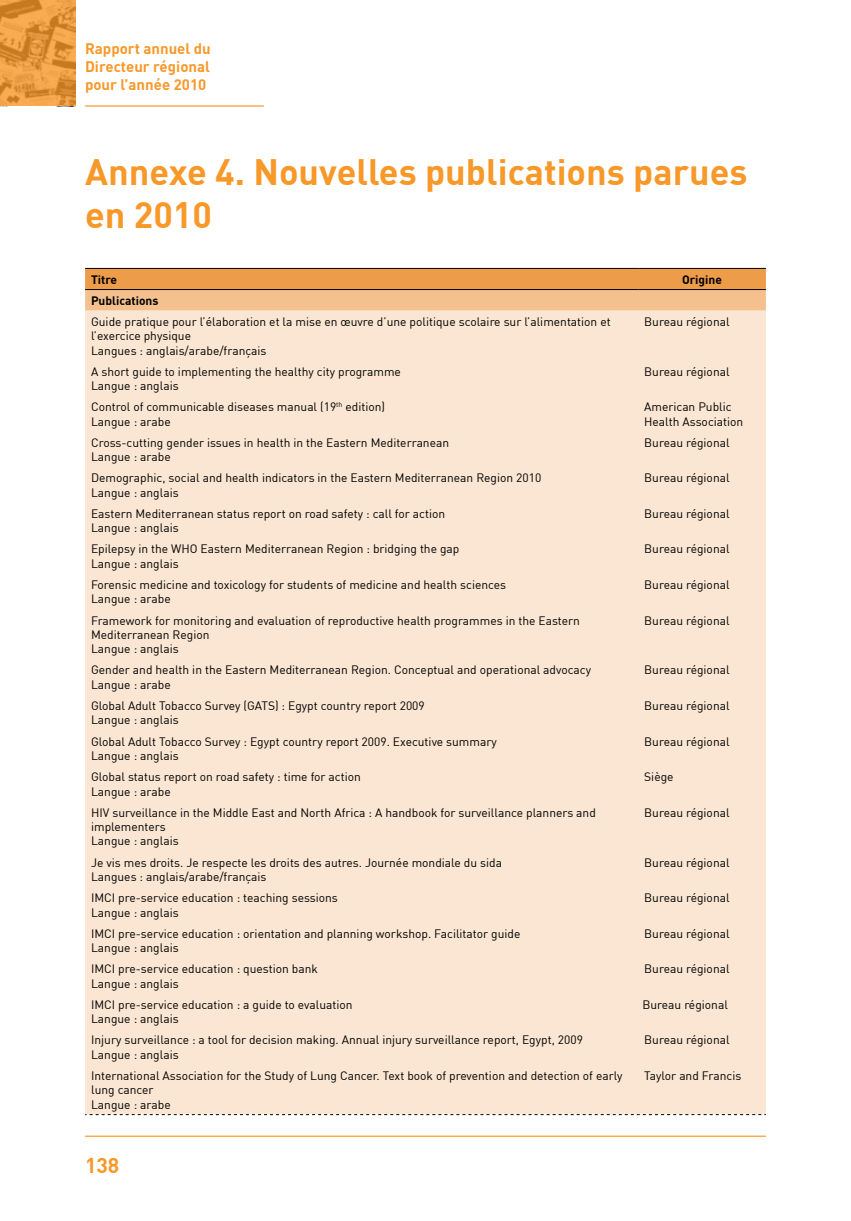
<style>
.page{position:relative;width:851px;height:1221px;background:#fff}
.page>*{position:absolute;margin:0;border:0;box-sizing:border-box;transform-origin:0 0}
.t1{font:700 36px/43.2px "DIN";color:#f89828}
.t2{font:700 21px "DIN";color:#f89828}
.t3{font:700 15px/18px "DIN";color:#f89828;text-align:justify}
.t4{font:12px/14.4px "DIN";color:#000}
.t5{font:700 12px "DIN";color:#000}
</style>
<div class="page">
<hr style="left:85px;top:1135px;width:680px;height:1px;background:#f9ad53">
<hr style="left:85px;top:105px;width:179px;height:2px;background:#f9ad53">
<svg style="left:85px;top:269px;width:680px;height:42px;background:#f0af6d"></svg>
<div style="left:85px;top:311px;width:680px;height:803px;background:#fae6d2"></div>
<hr style="left:85px;top:268px;width:553px;height:1px;background:#000">
<hr style="left:638px;top:268px;width:127px;height:1px;background:#000">
<hr style="left:85px;top:289px;width:553px;height:1px;background:#000">
<hr style="left:638px;top:289px;width:127px;height:1px;background:#000">
<svg style="left:85px;top:1114px;width:680px;height:1px"></svg>
<svg style="left:0;top:0;width:75px;height:106px;background:#e4983e"></svg>
<p class="t3" style="left:85px;top:39px;width:127px">Rapport annuel du Directeur régional pour l’année 2010</p>
<h1 class="t1" style="left:85px;top:149px;width:663px">Annexe 4. Nouvelles publications parues en 2010</h1>
<p class="t5" style="left:91px;top:271px;width:28px">Titre</p>
<p class="t5" style="left:682px;top:271px;width:41px">Origine</p>
<p class="t5" style="left:91px;top:292px;width:69px">Publications</p>
<p class="t4" style="left:91px;top:314px;width:521px">Guide pratique pour l’élaboration et la mise en œuvre d’une politique scolaire sur l’alimentation et l’exercice physique<br>Langues : anglais/arabe/français</p>
<p class="t4" style="left:644px;top:314px;width:87px">Bureau régional</p>
<p class="t4" style="left:91px;top:364px;width:311px">A short guide to implementing the healthy city programme<br>Langue : anglais</p>
<p class="t4" style="left:644px;top:364px;width:87px">Bureau régional</p>
<p class="t4" style="left:91px;top:399px;width:295px">Control of communicable diseases manual (19<sup>th</sup> edition)<br>Langue : arabe</p>
<p class="t4" style="left:644px;top:399px;width:101px">American Public<br>Health Association</p>
<p class="t4" style="left:91px;top:435px;width:359px">Cross-cutting gender issues in health in the Eastern Mediterranean<br>Langue : arabe</p>
<p class="t4" style="left:644px;top:435px;width:87px">Bureau régional</p>
<p class="t4" style="left:91px;top:470px;width:451px">Demographic, social and health indicators in the Eastern Mediterranean Region 2010<br>Langue : anglais</p>
<p class="t4" style="left:644px;top:470px;width:87px">Bureau régional</p>
<p class="t4" style="left:91px;top:506px;width:355px">Eastern Mediterranean status report on road safety : call for action<br>Langue : anglais</p>
<p class="t4" style="left:644px;top:506px;width:87px">Bureau régional</p>
<p class="t4" style="left:91px;top:541px;width:370px">Epilepsy in the WHO Eastern Mediterranean Region : bridging the gap<br>Langue : anglais</p>
<p class="t4" style="left:644px;top:541px;width:87px">Bureau régional</p>
<p class="t4" style="left:91px;top:577px;width:416px">Forensic medicine and toxicology for students of medicine and health sciences<br>Langue : arabe</p>
<p class="t4" style="left:644px;top:577px;width:87px">Bureau régional</p>
<p class="t4" style="left:91px;top:612px;width:490px">Framework for monitoring and evaluation of reproductive health programmes in the Eastern<br>Mediterranean Region<br>Langue : anglais</p>
<p class="t4" style="left:644px;top:612px;width:87px">Bureau régional</p>
<p class="t4" style="left:91px;top:662px;width:501px">Gender and health in the Eastern Mediterranean Region. Conceptual and operational advocacy<br>Langue : arabe</p>
<p class="t4" style="left:644px;top:662px;width:87px">Bureau régional</p>
<p class="t4" style="left:91px;top:698px;width:335px">Global Adult Tobacco Survey (GATS) : Egypt country report 2009<br>Langue : anglais</p>
<p class="t4" style="left:644px;top:698px;width:87px">Bureau régional</p>
<p class="t4" style="left:91px;top:733px;width:407px">Global Adult Tobacco Survey : Egypt country report 2009. Executive summary<br>Langue : anglais</p>
<p class="t4" style="left:644px;top:733px;width:87px">Bureau régional</p>
<p class="t4" style="left:91px;top:769px;width:271px">Global status report on road safety : time for action<br>Langue : arabe</p>
<p class="t4" style="left:644px;top:769px;width:31px">Siège</p>
<p class="t4" style="left:91px;top:804px;width:506px">HIV surveillance in the Middle East and North Africa : A handbook for surveillance planners and implementers<br>Langue : anglais</p>
<p class="t4" style="left:644px;top:804px;width:87px">Bureau régional</p>
<p class="t4" style="left:91px;top:854px;width:412px">Je vis mes droits. Je respecte les droits des autres. Journée mondiale du sida<br>Langues : anglais/arabe/français</p>
<p class="t4" style="left:644px;top:854px;width:87px">Bureau régional</p>
<p class="t4" style="left:91px;top:890px;width:248px">IMCI pre-service education : teaching sessions<br>Langue : anglais</p>
<p class="t4" style="left:644px;top:890px;width:87px">Bureau régional</p>
<p class="t4" style="left:91px;top:925px;width:430px">IMCI pre-service education : orientation and planning workshop. Facilitator guide<br>Langue : anglais</p>
<p class="t4" style="left:644px;top:925px;width:87px">Bureau régional</p>
<p class="t4" style="left:91px;top:961px;width:228px">IMCI pre-service education : question bank<br>Langue : anglais</p>
<p class="t4" style="left:644px;top:961px;width:87px">Bureau régional</p>
<p class="t4" style="left:91px;top:996px;width:263px">IMCI pre-service education : a guide to evaluation<br>Langue : anglais</p>
<p class="t4" style="left:642px;top:996px;width:87px">Bureau régional</p>
<p class="t4" style="left:91px;top:1032px;width:493px">Injury surveillance : a tool for decision making. Annual injury surveillance report, Egypt, 2009<br>Langue : anglais</p>
<p class="t4" style="left:644px;top:1032px;width:87px">Bureau régional</p>
<p class="t4" style="left:91px;top:1067px;width:532px">International Association for the Study of Lung Cancer. Text book of prevention and detection of early lung cancer<br>Langue : arabe</p>
<p class="t4" style="left:644px;top:1067px;width:99px">Taylor and Francis</p>
<h2 class="t2" style="left:85px;top:1151px;width:36px">138</h2>
</div>
